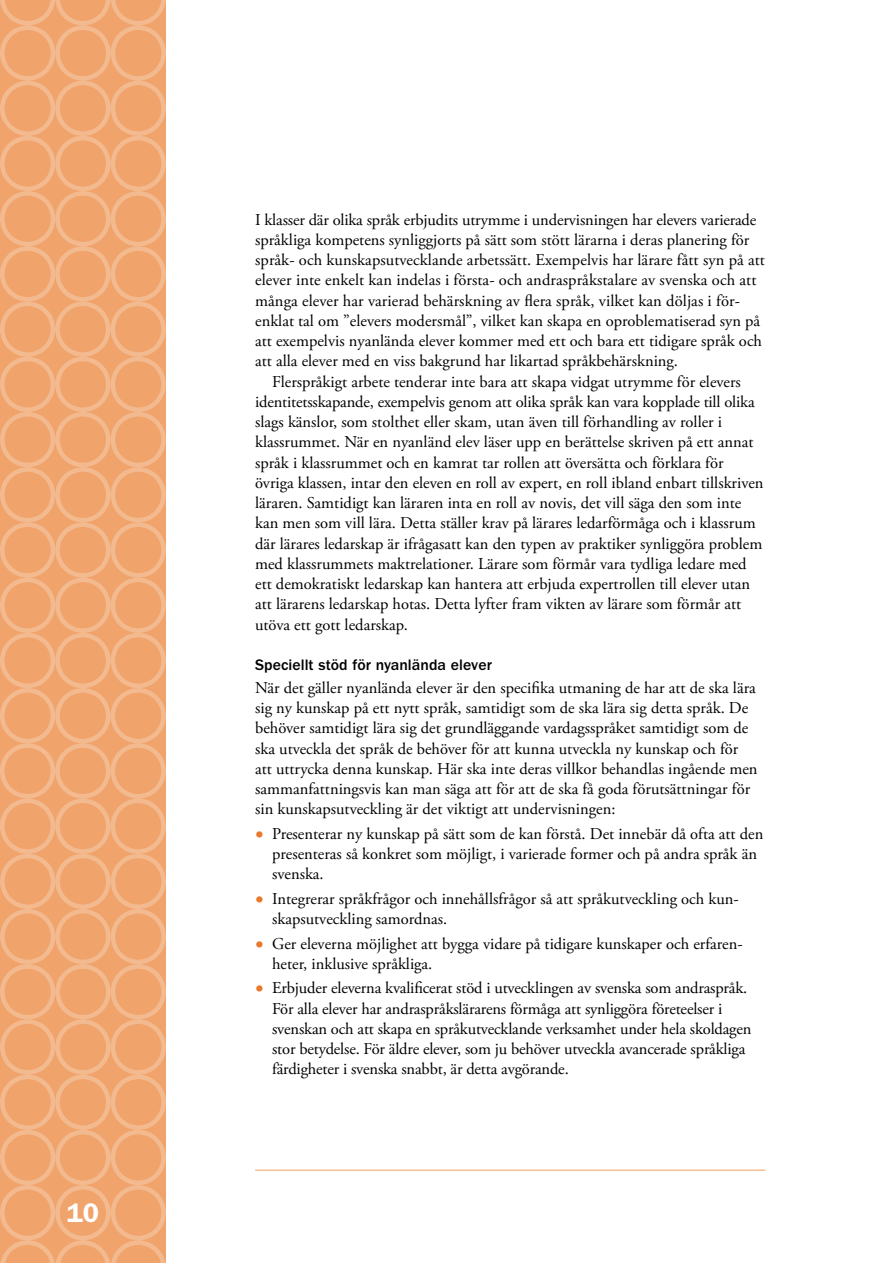
<style>
.page{position:relative;width:893px;height:1263px;background:#fff}
.page>*{position:absolute;margin:0;border:0;box-sizing:border-box;transform-origin:0 0}
.t1{font:600 27px "Franklin Gothic LT";color:#fff}
.P1{font:16.5px/20.2px "Adobe Garamond Pro";color:#000}
.t2{font:500 15.75px "Franklin Gothic LT";letter-spacing:.005em;color:#000}
.s1{font-size:22.5px;color:#e77a2f}
</style>
<div class="page">
<hr style="left:255px;top:1169px;width:510px;height:2px;background:#f5bf96">
<div style="left:0;top:0;width:166px;height:1263px;background:#f0a46c"></div>
<div style="left:0;top:412px;width:55px;height:55px;border:4px solid #fff;border-radius:50%"></div>
<div style="left:0;top:854px;width:55px;height:55px;border:4px solid #fff;border-radius:50%"></div>
<div style="left:0;top:633px;width:55px;height:55px;border:4px solid #fff;border-radius:50%"></div>
<div style="left:0;top:1075px;width:55px;height:55px;border:4px solid #fff;border-radius:50%"></div>
<div style="left:0;top:191px;width:55px;height:55px;border:4px solid #fff;border-radius:50%"></div>
<div style="left:0;top:522px;width:55px;height:56px;border:4px solid #fff;border-radius:50%"></div>
<div style="left:0;top:964px;width:55px;height:55px;border:4px solid #fff;border-radius:50%"></div>
<div style="left:0;top:81px;width:55px;height:55px;border:4px solid #fff;border-radius:50%"></div>
<div style="left:0;top:743px;width:55px;height:55px;border:4px solid #fff;border-radius:50%"></div>
<div style="left:0;top:1185px;width:55px;height:55px;border:4px solid #fff;border-radius:50%"></div>
<div style="left:0;top:302px;width:55px;height:55px;border:4px solid #fff;border-radius:50%"></div>
<div style="left:0;top:467px;width:55px;height:55px;border:4px solid #fff;border-radius:50%"></div>
<div style="left:0;top:909px;width:55px;height:55px;border:4px solid #fff;border-radius:50%"></div>
<div style="left:0;top:25px;width:55px;height:56px;border:4px solid #fff;border-radius:50%"></div>
<div style="left:0;top:688px;width:55px;height:55px;border:4px solid #fff;border-radius:50%"></div>
<div style="left:0;top:1130px;width:55px;height:55px;border:4px solid #fff;border-radius:50%"></div>
<div style="left:0;top:246px;width:55px;height:56px;border:4px solid #fff;border-radius:50%"></div>
<div style="left:0;top:578px;width:55px;height:55px;border:4px solid #fff;border-radius:50%"></div>
<div style="left:0;top:1019px;width:55px;height:56px;border:4px solid #fff;border-radius:50%"></div>
<div style="left:0;top:136px;width:55px;height:55px;border:4px solid #fff;border-radius:50%"></div>
<div style="left:0;top:798px;width:55px;height:56px;border:4px solid #fff;border-radius:50%"></div>
<div style="left:0;top:357px;width:55px;height:55px;border:4px solid #fff;border-radius:50%"></div>
<div style="left:55px;top:412px;width:56px;height:55px;border:4px solid #fff;border-radius:50%"></div>
<div style="left:55px;top:854px;width:56px;height:55px;border:4px solid #fff;border-radius:50%"></div>
<div style="left:55px;top:633px;width:55px;height:55px;border:4px solid #fff;border-radius:50%"></div>
<div style="left:55px;top:1075px;width:56px;height:55px;border:4px solid #fff;border-radius:50%"></div>
<div style="left:55px;top:191px;width:56px;height:55px;border:4px solid #fff;border-radius:50%"></div>
<div style="left:55px;top:522px;width:55px;height:56px;border:4px solid #fff;border-radius:50%"></div>
<div style="left:55px;top:964px;width:56px;height:55px;border:4px solid #fff;border-radius:50%"></div>
<div style="left:55px;top:81px;width:56px;height:55px;border:4px solid #fff;border-radius:50%"></div>
<div style="left:55px;top:743px;width:55px;height:55px;border:4px solid #fff;border-radius:50%"></div>
<div style="left:55px;top:1185px;width:56px;height:55px;border:4px solid #fff;border-radius:50%"></div>
<div style="left:55px;top:302px;width:55px;height:55px;border:4px solid #fff;border-radius:50%"></div>
<div style="left:55px;top:467px;width:56px;height:55px;border:4px solid #fff;border-radius:50%"></div>
<div style="left:55px;top:909px;width:56px;height:55px;border:4px solid #fff;border-radius:50%"></div>
<div style="left:55px;top:25px;width:56px;height:56px;border:4px solid #fff;border-radius:50%"></div>
<div style="left:55px;top:688px;width:55px;height:55px;border:4px solid #fff;border-radius:50%"></div>
<div style="left:55px;top:1130px;width:56px;height:55px;border:4px solid #fff;border-radius:50%"></div>
<div style="left:55px;top:246px;width:56px;height:56px;border:4px solid #fff;border-radius:50%"></div>
<div style="left:55px;top:578px;width:55px;height:55px;border:4px solid #fff;border-radius:50%"></div>
<div style="left:55px;top:1019px;width:56px;height:56px;border:4px solid #fff;border-radius:50%"></div>
<div style="left:55px;top:136px;width:56px;height:55px;border:4px solid #fff;border-radius:50%"></div>
<div style="left:55px;top:798px;width:55px;height:56px;border:4px solid #fff;border-radius:50%"></div>
<div style="left:55px;top:357px;width:55px;height:55px;border:4px solid #fff;border-radius:50%"></div>
<div style="left:111px;top:412px;width:55px;height:55px;border:4px solid #fff;border-radius:50%"></div>
<div style="left:111px;top:854px;width:55px;height:55px;border:4px solid #fff;border-radius:50%"></div>
<svg style="left:0;top:0;width:166px;height:25px"></svg>
<div style="left:111px;top:633px;width:55px;height:55px;border:4px solid #fff;border-radius:50%"></div>
<div style="left:111px;top:1075px;width:55px;height:55px;border:4px solid #fff;border-radius:50%"></div>
<div style="left:111px;top:191px;width:55px;height:55px;border:4px solid #fff;border-radius:50%"></div>
<div style="left:111px;top:522px;width:55px;height:56px;border:4px solid #fff;border-radius:50%"></div>
<div style="left:111px;top:964px;width:55px;height:55px;border:4px solid #fff;border-radius:50%"></div>
<div style="left:111px;top:81px;width:55px;height:55px;border:4px solid #fff;border-radius:50%"></div>
<div style="left:111px;top:743px;width:55px;height:55px;border:4px solid #fff;border-radius:50%"></div>
<div style="left:111px;top:1185px;width:55px;height:55px;border:4px solid #fff;border-radius:50%"></div>
<div style="left:111px;top:302px;width:55px;height:55px;border:4px solid #fff;border-radius:50%"></div>
<div style="left:111px;top:467px;width:55px;height:55px;border:4px solid #fff;border-radius:50%"></div>
<div style="left:111px;top:909px;width:55px;height:55px;border:4px solid #fff;border-radius:50%"></div>
<div style="left:111px;top:25px;width:55px;height:56px;border:4px solid #fff;border-radius:50%"></div>
<div style="left:111px;top:688px;width:55px;height:55px;border:4px solid #fff;border-radius:50%"></div>
<div style="left:111px;top:1130px;width:55px;height:55px;border:4px solid #fff;border-radius:50%"></div>
<div style="left:111px;top:246px;width:55px;height:56px;border:4px solid #fff;border-radius:50%"></div>
<div style="left:111px;top:578px;width:55px;height:55px;border:4px solid #fff;border-radius:50%"></div>
<div style="left:111px;top:1019px;width:55px;height:56px;border:4px solid #fff;border-radius:50%"></div>
<div style="left:111px;top:136px;width:55px;height:55px;border:4px solid #fff;border-radius:50%"></div>
<div style="left:111px;top:798px;width:55px;height:56px;border:4px solid #fff;border-radius:50%"></div>
<svg style="left:0;top:1240px;width:165px;height:23px"></svg>
<div style="left:111px;top:357px;width:55px;height:55px;border:4px solid #fff;border-radius:50%"></div>
<h1 class="t1" style="left:67px;top:1196px;width:34px">10</h1>
<p class="P1" style="left:255px;top:210px;width:511px">I klasser där olika språk erbjudits utrymme i undervisningen har elevers varierade språkliga kompetens synliggjorts på sätt som stött lärarna i deras planering för språk- och kunskapsutvecklande arbetssätt. Exempelvis har lärare fått syn på att elever inte enkelt kan indelas i första- och andraspråkstalare av svenska och att många elever har varierad behärskning av flera språk, vilket kan döljas i för&shy;enklat tal om ”elevers modersmål”, vilket kan skapa en oproblematiserad syn på att exempelvis nyanlända elever kommer med ett och bara ett tidigare språk och att alla elever med en viss bakgrund har likartad språkbehärskning.</p>
<p class="P1" style="left:255px;top:372px;width:510px;text-indent:17px">Flerspråkigt arbete tenderar inte bara att skapa vidgat utrymme för elevers identitetsskapande, exempelvis genom att olika språk kan vara kopplade till olika slags känslor, som stolthet eller skam, utan även till förhandling av roller i klassrummet. När en nyanländ elev läser upp en berättelse skriven på ett annat språk i klassrummet och en kamrat tar rollen att översätta och förklara för övriga klassen, intar den eleven en roll av expert, en roll ibland enbart tillskriven läraren. Samtidigt kan läraren inta en roll av novis, det vill säga den som inte kan men som vill lära. Detta ställer krav på lärares ledarförmåga och i klassrum där lärares ledarskap är ifrågasatt kan den typen av praktiker synliggöra problem med klassrummets maktrelationer. Lärare som förmår vara tydliga ledare med ett demokratiskt ledarskap kan hantera att erbjuda expertrollen till elever utan att lärarens ledarskap hotas. Detta lyfter fram vikten av lärare som förmår att utöva ett gott ledarskap.</p>
<h4 class="t2" style="left:255px;top:656px;width:238px">Speciellt stöd för nyanlända elever</h4>
<p class="P1" style="left:255px;top:678px;width:504px">När det gäller nyanlända elever är den specifika utmaning de har att de ska lära sig ny kunskap på ett nytt språk, samtidigt som de ska lära sig detta språk. De behöver samtidigt lära sig det grundläggande vardagsspråket samtidigt som de ska utveckla det språk de behöver för att kunna utveckla ny kunskap och för att uttrycka denna kunskap. Här ska inte deras villkor behandlas ingående men sammanfattningsvis kan man säga att för att de ska få goda förutsättningar för sin kunskapsutveckling är det viktigt att undervisningen:</p>
<p class="P1" style="left:272px;top:824px;width:493px;text-indent:-17px"><span class="s1">•</span> Presenterar ny kunskap på sätt som de kan förstå. Det innebär då ofta att den presenteras så konkret som möjligt, i varierade former och på andra språk än svenska.</p>
<p class="P1" style="left:272px;top:889px;width:468px;text-indent:-17px"><span class="s1">•</span> Integrerar språkfrågor och innehållsfrågor så att språkutveckling och kun&shy;skapsutveckling samordnas.</p>
<p class="P1" style="left:272px;top:934px;width:472px;text-indent:-17px"><span class="s1">•</span> Ger eleverna möjlighet att bygga vidare på tidigare kunskaper och erfaren&shy;heter, inklusive språkliga.</p>
<p class="P1" style="left:272px;top:978px;width:481px;text-indent:-17px"><span class="s1">•</span> Erbjuder eleverna kvalificerat stöd i utvecklingen av svenska som andraspråk.<br>För alla elever har andraspråkslärarens förmåga att synliggöra företeelser i svenskan och att skapa en språkutvecklande verksamhet under hela skoldagen stor betydelse. För äldre elever, som ju behöver utveckla avancerade språkliga färdigheter i svenska snabbt, är detta avgörande.</p>
</div>
